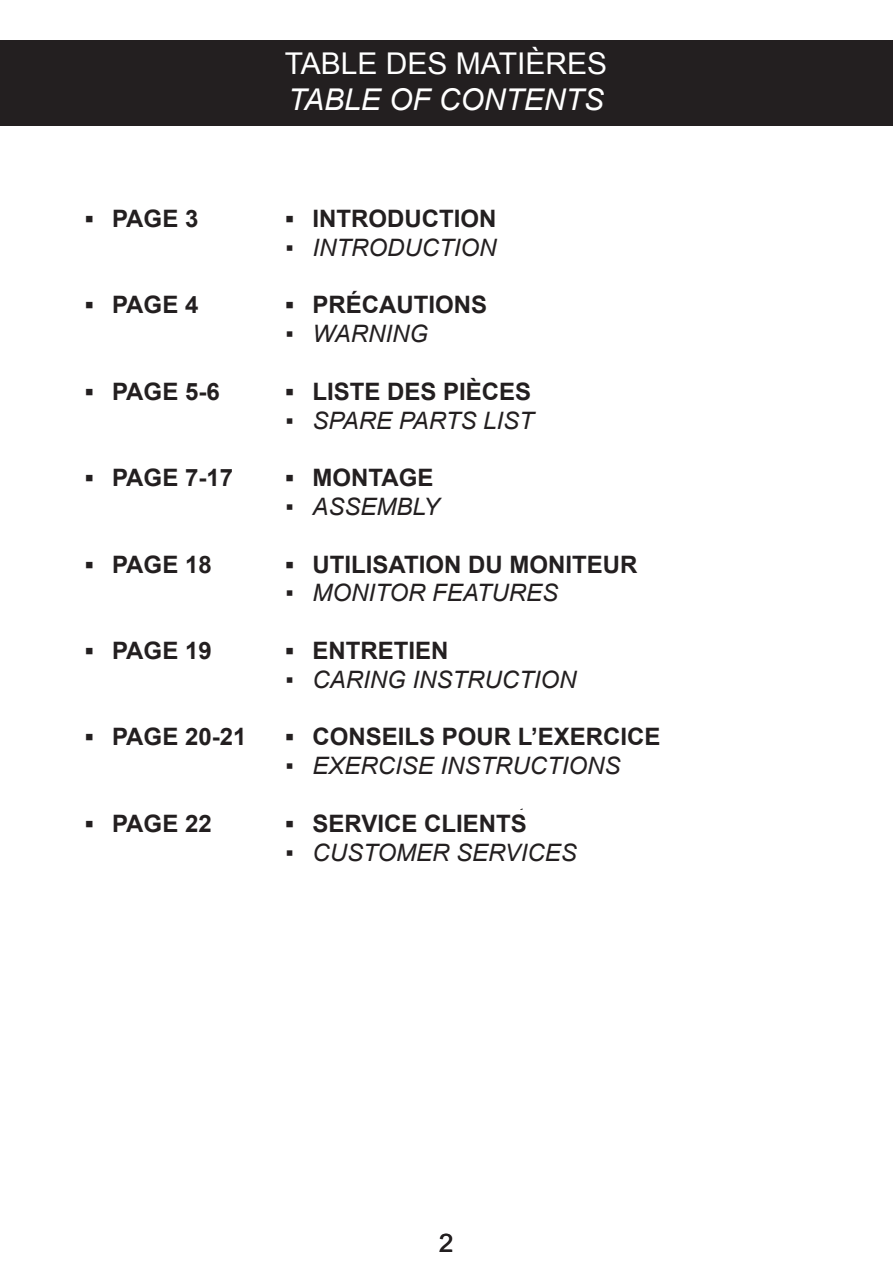
<style>
.page{position:relative;width:893px;height:1263px;background:#fff}
.page>*{position:absolute;margin:0;border:0;box-sizing:border-box;transform-origin:0 0}
.t1{font:30px "Arial";color:#fff}
.t2{font:italic 30px "Arial";color:#fff}
.t3{font:25.5px "Arial";color:#231f20}
.t4{font:700 24px "Arial";color:#231f20}
.t5{font:italic 24px "Arial";color:#231f20}
</style>
<div class="page">
<div style="left:0;top:40px;width:893px;height:86px;background:#231f20"></div>
<p class="t4" style="left:85px;top:203px;width:115px">▪ PAGE 3</p>
<p class="t4" style="left:85px;top:289px;width:115px">▪ PAGE 4</p>
<p class="t4" style="left:85px;top:376px;width:136px">▪ PAGE 5-6</p>
<p class="t4" style="left:85px;top:462px;width:149px">▪ PAGE 7-17</p>
<p class="t4" style="left:85px;top:548px;width:128px">▪ PAGE 18</p>
<p class="t4" style="left:85px;top:635px;width:128px">▪ PAGE 19</p>
<p class="t4" style="left:85px;top:721px;width:163px">▪ PAGE 20-21</p>
<p class="t4" style="left:85px;top:808px;width:128px">▪ PAGE 22</p>
<p class="t1" style="left:285px;top:44px;width:324px">TABLE DES MATIÈRES</p>
<p class="t2" style="left:288px;top:80px;width:317px">TABLE OF CONTENTS</p>
<p class="t4" style="left:285px;top:203px;width:212px">▪ INTRODUCTION</p>
<p class="t5" style="left:285px;top:232px;width:212px">▪ INTRODUCTION</p>
<p class="t4" style="left:285px;top:289px;width:203px">▪ PRÉCAUTIONS</p>
<p class="t5" style="left:285px;top:318px;width:144px">▪ WARNING</p>
<p class="t4" style="left:285px;top:376px;width:247px">▪ LISTE DES PIÈCES</p>
<p class="t5" style="left:285px;top:405px;width:250px">▪ SPARE PARTS LIST</p>
<p class="t4" style="left:285px;top:462px;width:149px">▪ MONTAGE</p>
<p class="t5" style="left:285px;top:491px;width:156px">▪ ASSEMBLY</p>
<p class="t4" style="left:285px;top:548px;width:353px">▪ UTILISATION DU MONITEUR</p>
<p class="t5" style="left:285px;top:577px;width:274px">▪ MONITOR FEATURES</p>
<p class="t4" style="left:285px;top:635px;width:165px">▪ ENTRETIEN</p>
<p class="t5" style="left:285px;top:664px;width:293px">▪ CARING INSTRUCTION</p>
<p class="t4" style="left:285px;top:721px;width:377px">▪ CONSEILS POUR L’EXERCICE</p>
<p class="t5" style="left:285px;top:750px;width:337px">▪ EXERCISE INSTRUCTIONS</p>
<p class="t4" style="left:285px;top:808px;width:243px">▪ SERVICE CLIENTS</p>
<p class="t5" style="left:285px;top:837px;width:293px">▪ CUSTOMER SERVICES</p>
<p class="t3" style="left:439px;top:1226px;width:16px">2</p>
</div>
